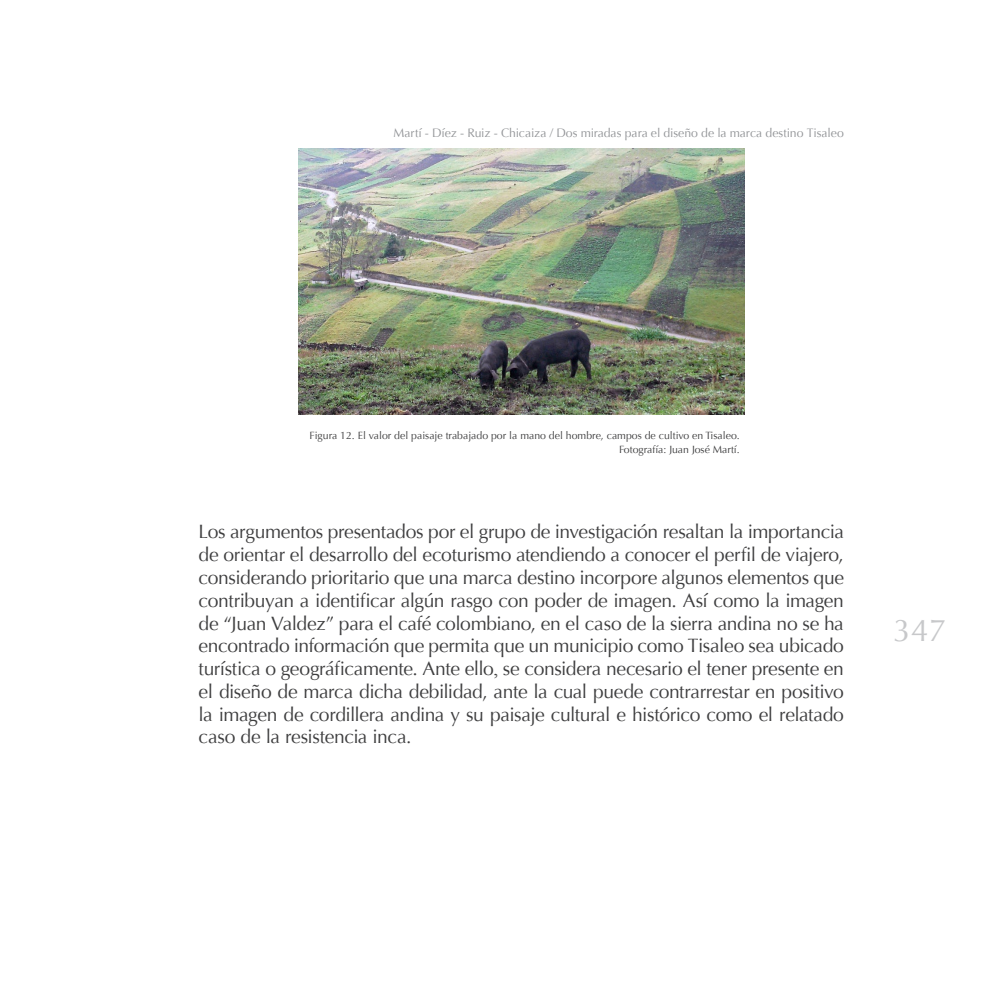
<style>
.page{position:relative;width:993px;height:993px;background:#fff}
.page>*{position:absolute;margin:0;border:0;box-sizing:border-box;transform-origin:0 0}
.t1{font:31.5px "Optima";color:#c7c8ca}
.t2{font:19.25px/22.8px "Optima";letter-spacing:-.02em;color:#3e3e3f;text-align:justify}
.t3{font:12.25px "Optima";letter-spacing:-.005em;color:#939598}
.t4{font:10.5px/14px "Optima";color:#3e3e3f;text-align:right}
.s1{font-family:"Times New Roman"}
</style>
<div class="page">
<img style="left:298px;top:149px;width:446px;height:265px">
<p class="t3" style="left:393px;top:125px;width:451px">Martí - Díez - Ruiz - Chicaiza / Dos miradas para el diseño de la marca destino Tisaleo</p>
<p class="t4" style="left:309px;top:428px;width:431px">Figura 12. El valor del paisaje trabajado por la mano del hombre, campos de cultivo en Tisaleo.<br>Fotografía: Juan José Martí.</p>
<p class="t2" style="left:198px;top:520px;width:646px">Los argumentos presentados por el grupo de investigación resaltan la importancia de orientar el desarrollo del ecoturismo atendiendo a conocer el perfil de viajero, considerando prioritario que una marca destino incorpore algunos elementos que contribuyan a identificar algún rasgo con poder de imagen. Así como la imagen de “Juan Valdez” para el café colombiano, en el caso de la sierra andina no se ha encontrado información que permita que un municipio como Tisaleo sea ubicado turística o geográficamente. Ante ello<span class="s1">,</span> se considera necesario el tener presente en el diseño de marca dicha debilidad, ante la cual puede contrarrestar en positivo la imagen de cordillera andina y su paisaje cultural e histórico como el relatado caso de la resistencia inca.</p>
<h1 class="t1" style="left:893px;top:612px;width:54px">347</h1>
</div>
